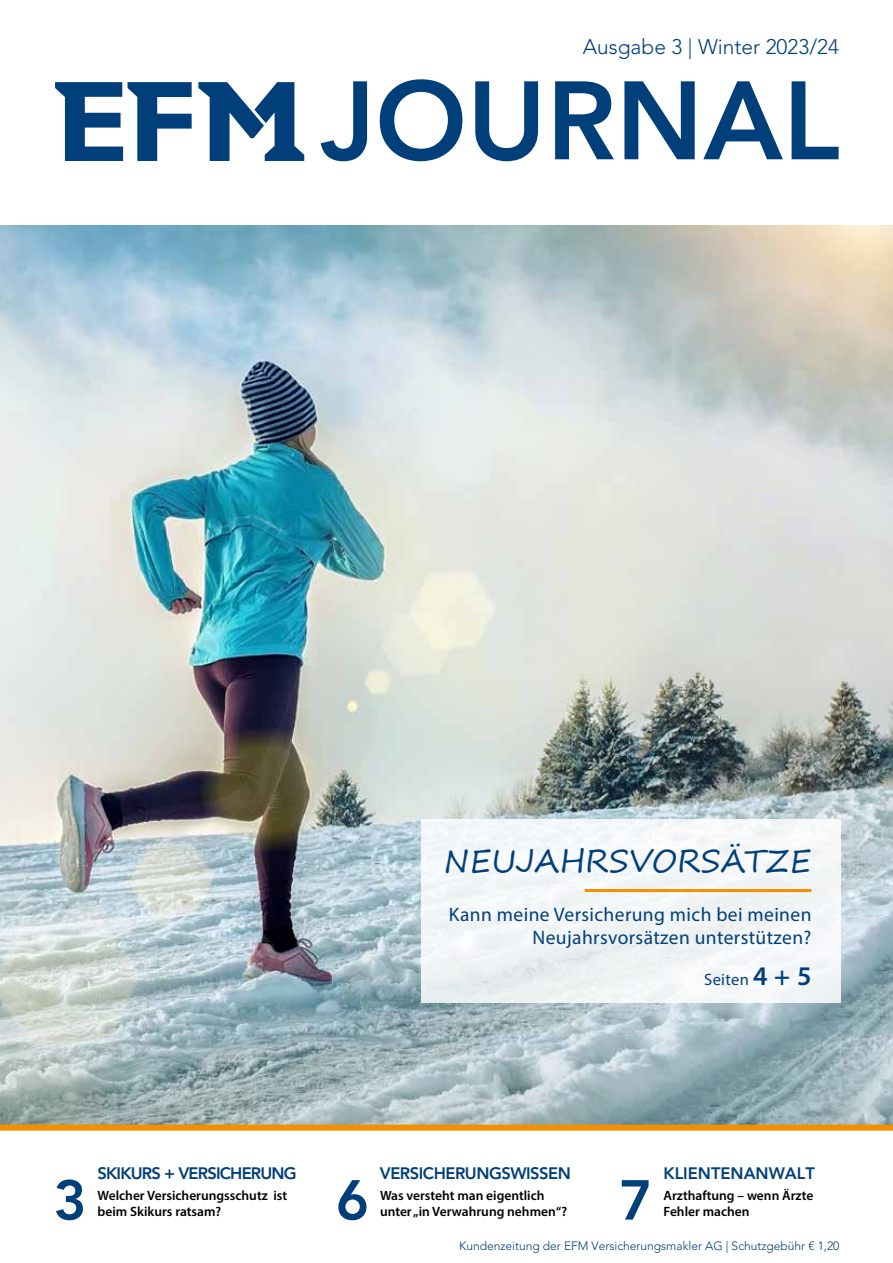
<style>
.page{position:relative;width:893px;height:1263px;background:#fff}
.page>*{position:absolute;margin:0;border:0;box-sizing:border-box;transform-origin:0 0}
.t1{font:800 110.1px "Avenir LT";color:#003f79}
.t2{font:800 55.8px "Avenir LT";color:#003f79}
.t3{font:31.5px "Segoe Print";letter-spacing:.01em;color:#003f79}
.t4{font:300 21px "Avenir LT";color:#003f79}
.t5{font:19.5px/23.4px "Myriad Pro";letter-spacing:.02em;color:#003f79;text-align:right}
.t6{font:800 16.5px "Avenir LT";letter-spacing:-.05em;color:#003f79}
.t7{font:800 16.5px "Avenir LT";letter-spacing:-.03em;color:#003f79}
.t8{font:800 16.5px "Avenir LT";color:#003f79}
.t9{font:16.5px "Myriad Pro";letter-spacing:.02em;color:#003f79}
.t10{font:600 13.5px/16.2px "Myriad Pro";color:#000}
.t11{font:300 12px "Avenir LT";color:#003f79}
.s1{font-weight:600;font-size:27px}
</style>
<div class="page">
<img style="left:0;top:226px;width:893px;height:898px">
<div style="left:421px;top:819px;width:419px;height:183px;background:#f2f5f7"></div>
<hr style="left:585px;top:889px;width:226px;height:3px;background:#f39000">
<div style="left:0;top:1124px;width:893px;height:6px;background:#f39000"></div>
<svg style="left:55px;top:82px;width:137px;height:79px"></svg>
<svg style="left:198px;top:82px;width:106px;height:79px"></svg>
<h3 class="t4" style="left:583px;top:34px;width:258px">Ausgabe 3 | Winter 2023/24</h3>
<h1 class="t1" style="left:320px;top:56px;width:521px">JOURNAL</h1>
<h3 class="t3" style="left:444px;top:832px;width:369px">NEUJAHRSVORSÄTZE</h3>
<h3 class="t5" style="left:449px;top:902px;width:364px">Kann meine Versicherung mich bei meinen<br>Neujahrsvorsätzen unterstützen?</h3>
<p class="t9" style="left:704px;top:969px;width:109px">Seiten <span class="s1">4 + 5</span></p>
<h2 class="t2" style="left:54px;top:1167px;width:34px">3</h2>
<p class="t6" style="left:97px;top:1163px;width:201px">SKIKURS + VERSICHERUNG</p>
<p class="t10" style="left:98px;top:1187px;width:191px">Welcher Versicherungsschutz ist beim Skikurs ratsam?</p>
<h2 class="t2" style="left:336px;top:1167px;width:34px">6</h2>
<p class="t7" style="left:380px;top:1163px;width:192px">VERSICHERUNGSWISSEN</p>
<p class="t10" style="left:380px;top:1187px;width:189px">Was versteht man eigentlich unter „in Verwahrung nehmen“?</p>
<h2 class="t2" style="left:619px;top:1167px;width:34px">7</h2>
<p class="t8" style="left:663px;top:1163px;width:153px">KLIENTENANWALT</p>
<p class="t10" style="left:663px;top:1187px;width:151px">Arzthaftung – wenn Ärzte<br>Fehler machen</p>
<p class="t11" style="left:459px;top:1239px;width:382px">Kundenzeitung der EFM Versicherungsmakler AG | Schutzgebühr € 1,20</p>
</div>
